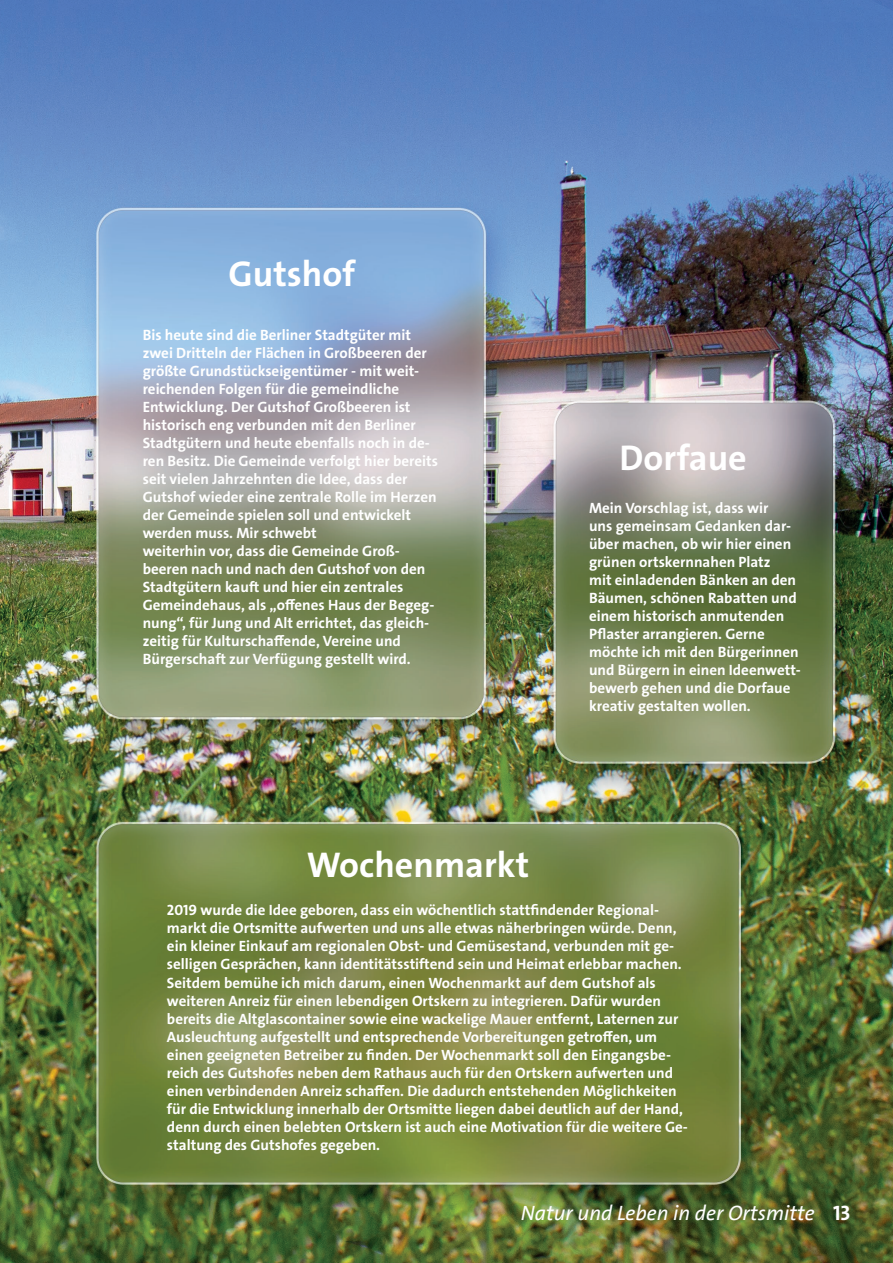
<style>
.page{position:relative;width:893px;height:1263px;background:#fff}
.page>*{position:absolute;margin:0;border:0;box-sizing:border-box;transform-origin:0 0}
.t1{font:700 36px "SPD The Sans";color:#fff}
.t2{font:italic 21px "SPD The Sans";color:#fff}
.t3{font:700 15px/18px "SPD The Sans";color:#fff}
.s1{font-weight:700;font-style:normal}
</style>
<div class="page">
<img style="left:0;top:0;width:893px;height:1263px">
<h1 class="t1" style="left:229px;top:250px;width:128px">Gutshof</h1>
<p class="t3" style="left:143px;top:326px;width:297px">Bis heute sind die Berliner Stadtgüter mit zwei Dritteln der Flächen in Großbeeren der größte Grundstückseigentümer - mit weit&shy;reichenden Folgen für die gemeindliche Entwicklung. Der Gutshof Großbeeren ist historisch eng verbunden mit den Berliner Stadtgütern und heute ebenfalls noch in de&shy;ren Besitz. Die Gemeinde verfolgt hier bereits seit vielen Jahrzehnten die Idee, dass der Gutshof wieder eine zentrale Rolle im Herzen der Gemeinde spielen soll und entwickelt werden muss. Mir schwebt<br>weiterhin vor, dass die Gemeinde Groß&shy;beeren nach und nach den Gutshof von den Stadtgütern kauft und hier ein zentrales Gemeindehaus, als „offenes Haus der Begeg&shy;nung“, für Jung und Alt errichtet, das gleich&shy;zeitig für Kulturschaffende, Vereine und Bürgerschaft zur Verfügung gestellt wird.</p>
<h1 class="t1" style="left:307px;top:842px;width:224px">Wochenmarkt</h1>
<h1 class="t1" style="left:620px;top:435px;width:129px">Dorfaue</h1>
<p class="t3" style="left:589px;top:499px;width:213px">Mein Vorschlag ist, dass wir<br>uns gemeinsam Gedanken dar&shy;über machen, ob wir hier einen grünen ortskernnahen Platz<br>mit einladenden Bänken an den<br>Bäumen, schönen Rabatten und einem historisch anmutenden<br>Pflaster arrangieren. Gerne möchte ich mit den Bürgerinnen und Bürgern in einen Ideenwett&shy;bewerb gehen und die Dorfaue kreativ gestalten wollen.</p>
<p class="t3" style="left:167px;top:901px;width:522px">2019 wurde die Idee geboren, dass ein wöchentlich stattfindender Regional&shy;markt die Ortsmitte aufwerten und uns alle etwas näherbringen würde. Denn, ein kleiner Einkauf am regionalen Obst- und Gemüsestand, verbunden mit ge&shy;selligen Gesprächen, kann identitätsstiftend sein und Heimat erlebbar machen.<br>Seitdem bemühe ich mich darum, einen Wochenmarkt auf dem Gutshof als weiteren Anreiz für einen lebendigen Ortskern zu integrieren. Dafür wurden bereits die Altglascontainer sowie eine wackelige Mauer entfernt, Laternen zur Ausleuchtung aufgestellt und entsprechende Vorbereitungen getroffen, um einen geeigneten Betreiber zu finden. Der Wochenmarkt soll den Eingangsbe&shy;reich des Gutshofes neben dem Rathaus auch für den Ortskern aufwerten und einen verbindenden Anreiz schaffen. Die dadurch entstehenden Möglichkeiten für die Entwicklung innerhalb der Ortsmitte liegen dabei deutlich auf der Hand, denn durch einen belebten Ortskern ist auch eine Motivation für die weitere Ge&shy;staltung des Gutshofes gegeben.</p>
<h2 class="t2" style="left:521px;top:1200px;width:331px">Natur und Leben in der Ortsmitte <span class="s1">13</span></h2>
</div>
